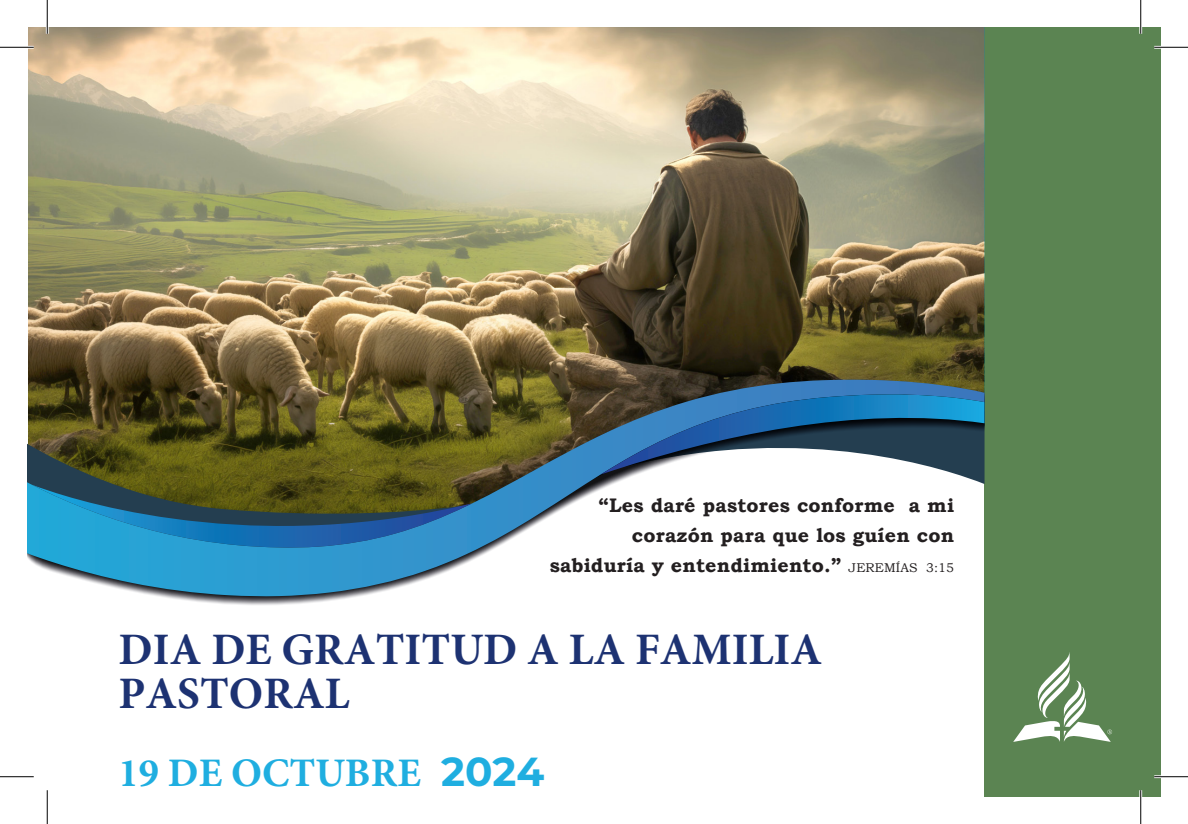
<style>
.page{position:relative;width:1188px;height:824px;background:#fff}
.page>*{position:absolute;margin:0;border:0;box-sizing:border-box;transform-origin:0 0}
.t1{font:700 45px/44.1px "Minion Pro";color:#1d3272}
.t2{font:700 40.5px "Minion Pro";color:#1faee0}
.t3{font:700 19.57px/30.2px "Bookman Old Style";letter-spacing:.01em;color:#231f20;text-align:right}
.s1{font-weight:400;font-size:12.6px}
.s2{font-family:"Montserrat"}
</style>
<div class="page">
<div style="left:985px;top:27px;width:176px;height:769px;background:#5b8452"></div>
<svg style="left:1014px;top:652px;width:98px;height:89px"></svg>
<img style="left:28px;top:27px;width:957px;height:352px">
<svg style="left:27px;top:379px;width:958px;height:217px"></svg>
<svg style="left:601px;top:394px;width:384px;height:90px"></svg>
<svg style="left:32px;top:484px;width:440px;height:72px;background:#316f82"></svg>
<hr style="left:0;top:46px;width:34px;height:3px;background:#fff">
<hr style="left:1154px;top:46px;width:34px;height:3px;background:#fff">
<hr style="left:1154px;top:775px;width:34px;height:3px;background:#fff">
<hr style="left:46px;top:0;width:3px;height:34px;background:#fff">
<hr style="left:1139px;top:0;width:3px;height:34px;background:#fff">
<hr style="left:1139px;top:790px;width:3px;height:34px;background:#fff">
<hr style="left:0;top:47px;width:34px;height:1px;background:#000">
<hr style="left:1154px;top:47px;width:34px;height:1px;background:#000">
<hr style="left:0;top:776px;width:34px;height:1px;background:#000">
<hr style="left:1154px;top:776px;width:34px;height:1px;background:#000">
<hr style="left:47px;top:0;width:1px;height:34px;background:#000">
<hr style="left:47px;top:790px;width:1px;height:34px;background:#000">
<hr style="left:1140px;top:0;width:1px;height:34px;background:#000">
<hr style="left:1140px;top:790px;width:1px;height:34px;background:#000">
<p class="t3" style="left:550px;top:490px;width:406px">“Les daré pastores conforme a mi corazón para que los guíen con sabiduría y entendimiento.” <span class="s1">JEREMÍAS 3:15</span></p>
<p class="t1" style="left:119px;top:627px;width:705px">DIA DE GRATITUD A LA FAMILIA<br>PASTORAL</p>
<p class="t2" style="left:119px;top:744px;width:427px">19 DE OCTUBRE <span class="s2">2024</span></p>
</div>
